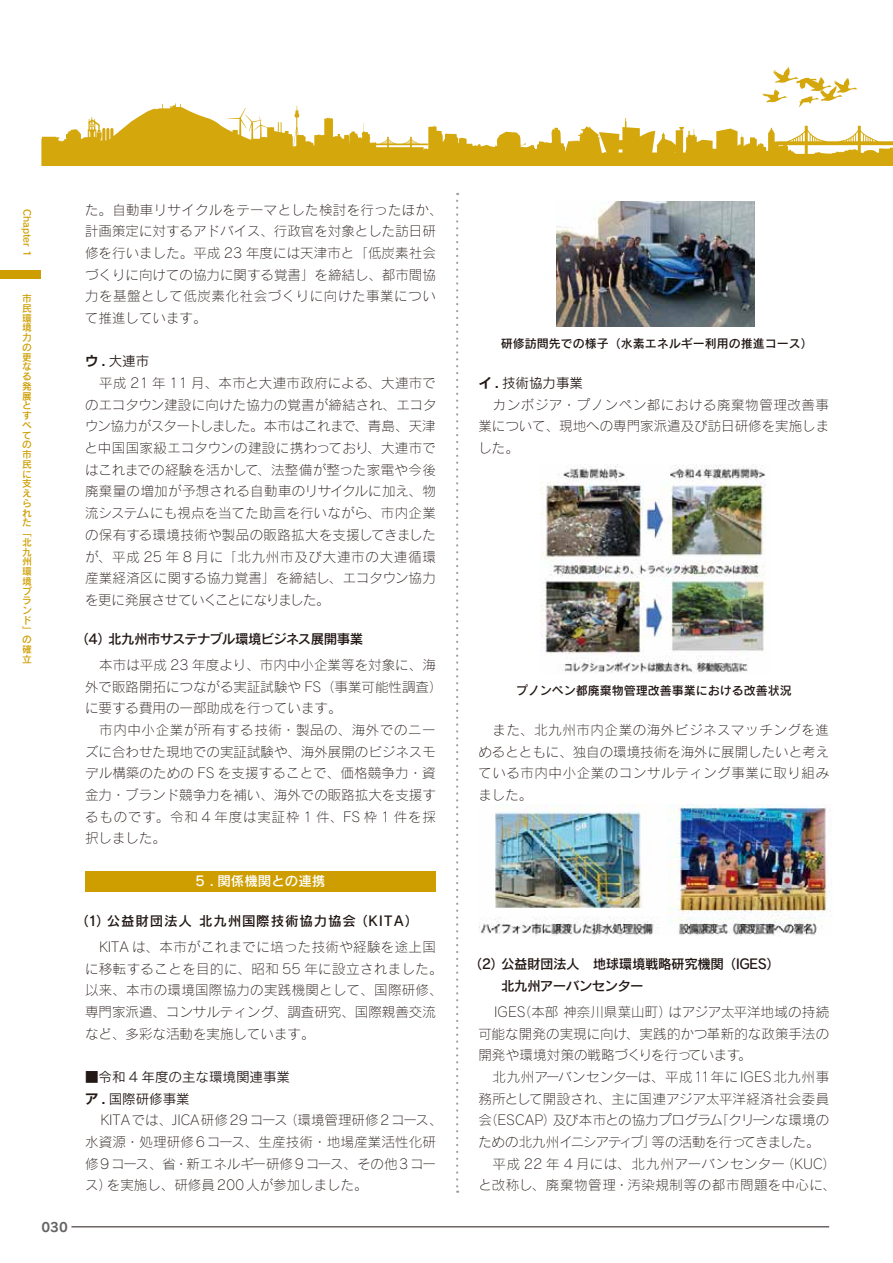
<style>
.page{position:relative;width:893px;height:1263px;background:#fff}
.page>*{position:absolute;margin:0;border:0;box-sizing:border-box;transform-origin:0 0}
.t1{font:13.5px/21.8px "Rodin Pro L";color:#221815;text-align:justify}
.t2{font:13.5px/21.8px "Rodin Pro L";letter-spacing:.02em;color:#221815}
.t3{font:13.5px/21.8px "Rodin Pro DB";letter-spacing:-.03em;color:#221815}
.t4{font:13.5px/21.8px "Rodin Pro M";color:#221815}
.t5{font:13.5px "Rodin Pro L";letter-spacing:.025em;color:#221815}
.t6{font:13.5px "Rodin Pro L";letter-spacing:-.025em;color:#221815}
.t7{font:13.5px "Rodin Pro DB";letter-spacing:.065em;color:#221815}
.t8{font:13.5px "Rodin Pro L";letter-spacing:.03em;color:#221815}
.t9{font:13.5px "Rodin Pro L";letter-spacing:.04em;color:#221815}
.t10{font:13.5px "Rodin Pro DB";color:#fff}
.t11{font:12.75px "Rodin Pro B";color:#656464}
.t12{font:12px "Rodin Pro DB";color:#221815}
.t13{font:9.75px/9.8px "Rodin Pro DB";color:#ce9e00}
.s1{font-family:"Shin Go Pro De";font-weight:700}
</style>
<div class="page">
<svg style="left:762px;top:67px;width:95px;height:37px"></svg>
<svg style="left:41px;top:104px;width:852px;height:62px"></svg>
<svg style="left:568px;top:140px;width:12px;height:2px"></svg>
<div style="left:0;top:271px;width:41px;height:8px;background:#ce9e00"></div>
<div style="left:85px;top:871px;width:351px;height:20px;background:#ce9e00"></div>
<img style="left:557px;top:202px;width:198px;height:125px">
<img style="left:541px;top:465px;width:225px;height:208px">
<img style="left:479px;top:804px;width:353px;height:132px">
<hr style="left:71px;top:1226px;width:758px;height:1px;background:#221815">
<svg style="left:456px;top:201px;width:2px;height:992px"></svg>
<p class="t13" style="left:32px;top:209px;width:50px;rotate:90deg">Chapter 1</p>
<p class="t1" style="left:85px;top:198px;width:359px;text-align:left">た。自動車リサイクルをテーマとした検討を行ったほか、計画策定に対するアドバイス、行政官を対象とした訪日研修を行いました。平成 23 年度には天津市と「低炭素社会づくりに向けての協力に関する覚書」を締結し、都市間協力を基盤として低炭素化社会づくりに向けた事業について推進しています。</p>
<p class="t4" style="left:85px;top:350px;width:66px"><span class="s1">ウ.</span> 大連市</p>
<p class="t1" style="left:84px;top:372px;width:354px;text-indent:15px">平成 21 年 11 月、本市と大連市政府による、大連市でのエコタウン建設に向けた協力の覚書が締結され、エコタウン協力がスタートしました。本市はこれまで、青島、天津と中国国家級エコタウンの建設に携わっており、大連市ではこれまでの経験を活かして、法整備が整った家電や今後廃棄量の増加が予想される自動車のリサイクルに加え、物流システムにも視点を当てた助言を行いながら、市内企業の保有する環境技術や製品の販路拡大を支援してきましたが、平成 25 年 8 月に「北九州市及び大連市の大連循環産業経済区に関する協力覚書」を締結し、エコタウン協力を更に発展させていくことになりました。</p>
<p class="t3" style="left:75px;top:627px;width:289px">（4）北九州市サステナブル環境ビジネス展開事業</p>
<p class="t1" style="left:85px;top:654px;width:359px;text-align:left;text-indent:14px">本市は平成 23 年度より、市内中小企業等を対象に、海外で販路開拓につながる実証試験や FS（事業可能性調査）に要する費用の一部助成を行っています。</p>
<p class="t1" style="left:85px;top:719px;width:352px;text-indent:14px">市内中小企業が所有する技術・製品の、海外でのニーズに合わせた現地での実証試験や、海外展開のビジネスモデル構築のための FS を支援することで、価格競争力・資金力・ブランド競争力を補い、海外での販路拡大を支援するものです。令和 4 年度は実証枠 1 件、FS 枠 1 件を採択しました。</p>
<p class="t10" style="left:195px;top:872px;width:132px">5 . 関係機関との連携</p>
<p class="t7" style="left:75px;top:912px;width:344px">（1）公益財団法人北九州国際技術協力協会（KITA）</p>
<p class="t2" style="left:85px;top:935px;width:359px;text-indent:14px">KITA は、本市がこれまでに培った技術や経験を途上国に移転することを目的に、昭和 55 年に設立されました。以来、本市の環境国際協力の実践機関として、国際研修、専門家派遣、コンサルティング、調査研究、国際親善交流など、多彩な活動を実施しています。</p>
<p class="t4" style="left:85px;top:1066px;width:207px">■令和 4 年度の主な環境関連事業<span class="s1">ア .</span> 国際研修事業</p>
<p class="t1" style="left:85px;top:1109px;width:359px;text-align:left;text-indent:16px">KITAでは、JICA研修29コース（環境管理研修2コース、水資源・処理研修6コース、生産技術・地場産業活性化研修9コース、省・新エネルギー研修9コース、その他3コース）を実施し、研修員200人が参加しました。</p>
<p class="t13" style="left:22px;top:293px;width:12px">市民環境力の更なる発展とすべての市民に支えられた「北九州環境ブランド」の確立</p>
<p class="t11" style="left:41px;top:1218px;width:28px">030</p>
<p class="t12" style="left:501px;top:335px;width:313px">研修訪問先での様子（水素エネルギー利用の推進コース）</p>
<p class="t4" style="left:478px;top:372px;width:106px"><span class="s1">イ .</span> 技術協力事業</p>
<p class="t1" style="left:478px;top:393px;width:352px;text-indent:14px">カンボジア・プノンペン都における廃棄物管理改善事業について、現地への専門家派遣及び訪日研修を実施しました。</p>
<p class="t12" style="left:516px;top:682px;width:277px">プノンペン都廃棄物管理改善事業における改善状況</p>
<p class="t1" style="left:478px;top:719px;width:352px;text-indent:14px">また、北九州市内企業の海外ビジネスマッチングを進めるとともに、独自の環境技術を海外に展開したいと考えている市内中小企業のコンサルティング事業に取り組みました。</p>
<p class="t3" style="left:501px;top:953px;width:281px;text-indent:-32px">（2）公益財団法人　地球環境戦略研究機関（IGES）北九州アーバンセンター</p>
<p class="t1" style="left:478px;top:1001px;width:352px;text-indent:16px">IGES（本部 神奈川県葉山町）はアジア太平洋地域の持続可能な開発の実現に向け、実践的かつ革新的な政策手法の開発や環境対策の戦略づくりを行っています。</p>
<p class="t5" style="left:493px;top:1068px;width:338px">北九州アーバンセンターは、平成11年にIGES北九州事</p>
<p class="t1" style="left:478px;top:1087px;width:352px">務所として開設され、主に国連アジア太平洋経済社会委員</p>
<p class="t1" style="left:478px;top:1109px;width:352px">会（ESCAP）及び本市との協力プログラム「クリーンな環境の</p>
<p class="t6" style="left:478px;top:1133px;width:343px">ための北九州イニシアティブ」等の活動を行ってきました。</p>
<p class="t8" style="left:493px;top:1155px;width:345px">平成 22 年 4 月には、北九州アーバンセンター（KUC）</p>
<p class="t9" style="left:478px;top:1177px;width:359px">と改称し、廃棄物管理・汚染規制等の都市問題を中心に、</p>
</div>
